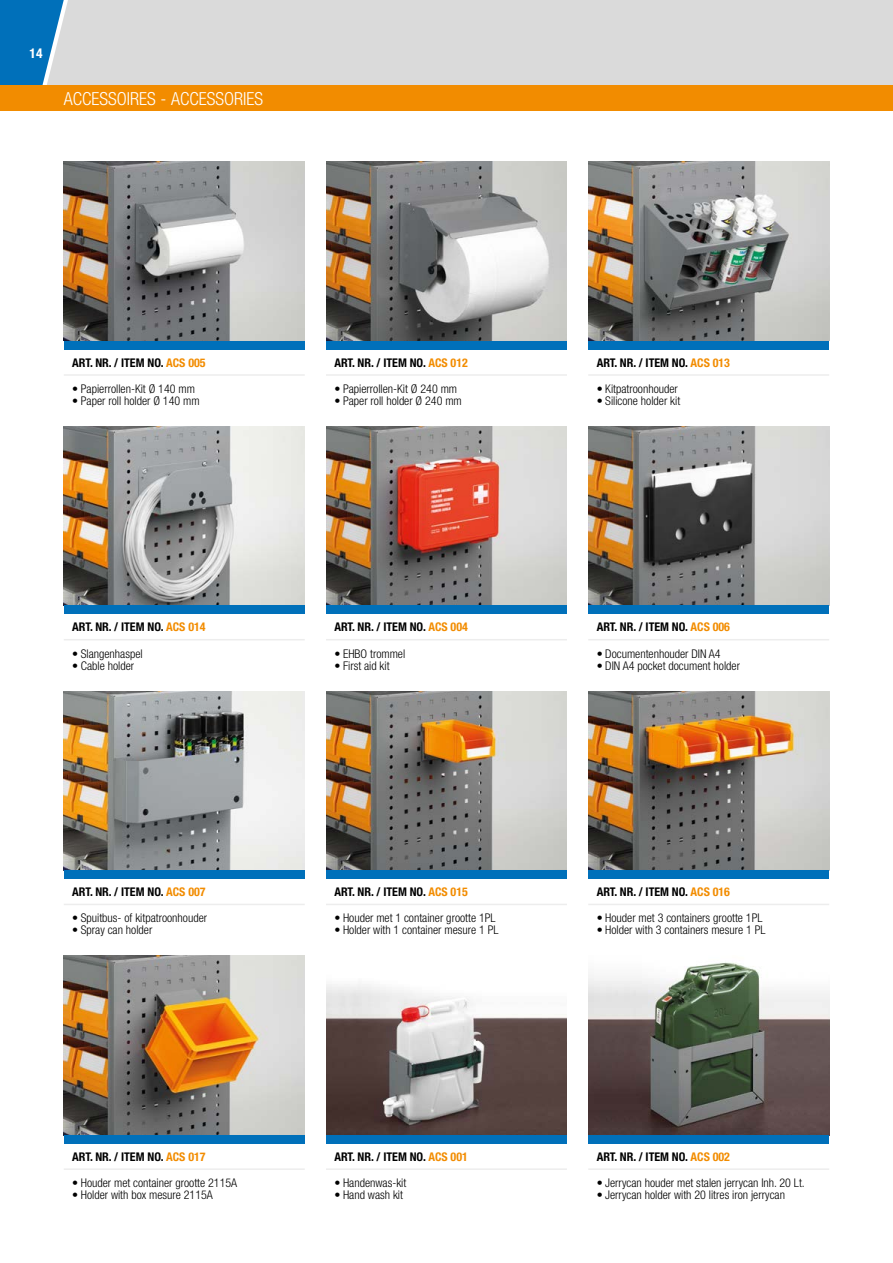
<style>
.page{position:relative;width:893px;height:1263px;background:#fff}
.page>*{position:absolute;margin:0;border:0;box-sizing:border-box;transform-origin:0 0}
.t1{font:300 condensed 18px "Helvetica Neue";color:#fff}
.t2{font:700 condensed 13.5px "Helvetica Neue";color:#fff}
.t3{font:300 condensed 12px "Helvetica Neue";color:#000}
.t4{font:700 condensed 12px "Helvetica Neue";color:#000}
.s1{color:#f28c00}
</style>
<div class="page">
<div style="left:0;top:0;width:47px;height:85px;background:#0070ba"></div>
<div style="left:47px;top:0;width:846px;height:85px;background:#dadada"></div>
<div style="left:0;top:85px;width:893px;height:26px;background:#f28c00"></div>
<img style="left:64px;top:162px;width:241px;height:179px">
<img style="left:64px;top:426px;width:241px;height:180px">
<img style="left:64px;top:691px;width:241px;height:179px">
<img style="left:64px;top:956px;width:241px;height:179px">
<img style="left:588px;top:162px;width:241px;height:179px">
<img style="left:588px;top:426px;width:241px;height:180px">
<img style="left:588px;top:691px;width:241px;height:179px">
<img style="left:588px;top:962px;width:241px;height:173px">
<img style="left:326px;top:162px;width:241px;height:179px">
<img style="left:326px;top:426px;width:241px;height:180px">
<img style="left:326px;top:691px;width:241px;height:179px">
<img style="left:326px;top:984px;width:241px;height:151px">
<div style="left:64px;top:341px;width:241px;height:8px;background:#0070ba"></div>
<hr style="left:64px;top:374px;width:241px;height:2px;background:#ededed">
<div style="left:64px;top:606px;width:241px;height:8px;background:#0070ba"></div>
<hr style="left:64px;top:639px;width:241px;height:1px;background:#ededed">
<div style="left:64px;top:870px;width:241px;height:9px;background:#0070ba"></div>
<hr style="left:64px;top:904px;width:241px;height:1px;background:#ededed">
<div style="left:64px;top:1135px;width:241px;height:8px;background:#0070ba"></div>
<hr style="left:64px;top:1168px;width:241px;height:2px;background:#ededed">
<div style="left:588px;top:341px;width:241px;height:8px;background:#0070ba"></div>
<hr style="left:588px;top:374px;width:241px;height:2px;background:#ededed">
<div style="left:588px;top:606px;width:241px;height:8px;background:#0070ba"></div>
<hr style="left:588px;top:639px;width:241px;height:1px;background:#ededed">
<div style="left:588px;top:870px;width:241px;height:9px;background:#0070ba"></div>
<hr style="left:588px;top:904px;width:241px;height:1px;background:#ededed">
<div style="left:588px;top:1135px;width:241px;height:8px;background:#0070ba"></div>
<hr style="left:588px;top:1168px;width:241px;height:2px;background:#ededed">
<div style="left:326px;top:341px;width:241px;height:8px;background:#0070ba"></div>
<hr style="left:326px;top:374px;width:241px;height:2px;background:#ededed">
<div style="left:326px;top:606px;width:241px;height:8px;background:#0070ba"></div>
<hr style="left:326px;top:639px;width:241px;height:1px;background:#ededed">
<div style="left:326px;top:870px;width:241px;height:9px;background:#0070ba"></div>
<hr style="left:326px;top:904px;width:241px;height:1px;background:#ededed">
<div style="left:326px;top:1135px;width:241px;height:8px;background:#0070ba"></div>
<hr style="left:326px;top:1168px;width:241px;height:2px;background:#ededed">
<p class="t2" style="left:30px;top:45px;width:14px">14</p>
<h1 class="t1" style="left:64px;top:88px;width:201px">ACCESSOIRES - ACCESSORIES</h1>
<p class="t4" style="left:72px;top:355px;width:135px">ART. NR. / ITEM NO. <span class="s1">ACS 005</span></p>
<p class="t3" style="left:72px;top:382px;width:124px">• Papierrollen-Kit Ø 140 mm</p>
<p class="t3" style="left:72px;top:394px;width:129px">• Paper roll holder Ø 140 mm</p>
<p class="t4" style="left:72px;top:620px;width:135px">ART. NR. / ITEM NO. <span class="s1">ACS 014</span></p>
<p class="t3" style="left:72px;top:647px;width:72px">• Slangenhaspel</p>
<p class="t3" style="left:72px;top:659px;width:63px">• Cable holder</p>
<p class="t4" style="left:72px;top:884px;width:135px">ART. NR. / ITEM NO. <span class="s1">ACS 007</span></p>
<p class="t3" style="left:72px;top:911px;width:136px">• Spuitbus- of kitpatroonhouder</p>
<p class="t3" style="left:72px;top:923px;width:82px">• Spray can holder</p>
<p class="t4" style="left:72px;top:1149px;width:135px">ART. NR. / ITEM NO. <span class="s1">ACS 017</span></p>
<p class="t3" style="left:72px;top:1176px;width:166px">• Houder met container grootte 2115A</p>
<p class="t3" style="left:72px;top:1188px;width:142px">• Holder with box mesure 2115A</p>
<p class="t4" style="left:334px;top:355px;width:135px">ART. NR. / ITEM NO. <span class="s1">ACS 012</span></p>
<p class="t3" style="left:334px;top:382px;width:124px">• Papierrollen-Kit Ø 240 mm</p>
<p class="t3" style="left:334px;top:394px;width:129px">• Paper roll holder Ø 240 mm</p>
<p class="t4" style="left:334px;top:620px;width:135px">ART. NR. / ITEM NO. <span class="s1">ACS 004</span></p>
<p class="t3" style="left:334px;top:647px;width:72px">• EHBO trommel</p>
<p class="t3" style="left:334px;top:659px;width:57px">• First aid kit</p>
<p class="t4" style="left:334px;top:884px;width:135px">ART. NR. / ITEM NO. <span class="s1">ACS 015</span></p>
<p class="t3" style="left:334px;top:911px;width:163px">• Houder met 1 container grootte 1PL</p>
<p class="t3" style="left:334px;top:923px;width:166px">• Holder with 1 container mesure 1 PL</p>
<p class="t4" style="left:334px;top:1149px;width:135px">ART. NR. / ITEM NO. <span class="s1">ACS 001</span></p>
<p class="t3" style="left:334px;top:1176px;width:73px">• Handenwas-kit</p>
<p class="t3" style="left:334px;top:1188px;width:70px">• Hand wash kit</p>
<p class="t4" style="left:597px;top:355px;width:135px">ART. NR. / ITEM NO. <span class="s1">ACS 013</span></p>
<p class="t3" style="left:597px;top:382px;width:83px">• Kitpatroonhouder</p>
<p class="t3" style="left:597px;top:394px;width:85px">• Silicone holder kit</p>
<p class="t4" style="left:597px;top:620px;width:135px">ART. NR. / ITEM NO. <span class="s1">ACS 006</span></p>
<p class="t3" style="left:597px;top:647px;width:125px">• Documentenhouder DIN A4</p>
<p class="t3" style="left:597px;top:659px;width:145px">• DIN A4 pocket document holder</p>
<p class="t4" style="left:597px;top:884px;width:135px">ART. NR. / ITEM NO. <span class="s1">ACS 016</span></p>
<p class="t3" style="left:597px;top:911px;width:167px">• Houder met 3 containers grootte 1PL</p>
<p class="t3" style="left:597px;top:923px;width:170px">• Holder with 3 containers mesure 1 PL</p>
<p class="t4" style="left:597px;top:1149px;width:135px">ART. NR. / ITEM NO. <span class="s1">ACS 002</span></p>
<p class="t3" style="left:597px;top:1176px;width:210px">• Jerrycan houder met stalen jerrycan Inh. 20 Lt.</p>
<p class="t3" style="left:597px;top:1188px;width:190px">• Jerrycan holder with 20 litres iron jerrycan</p>
</div>
